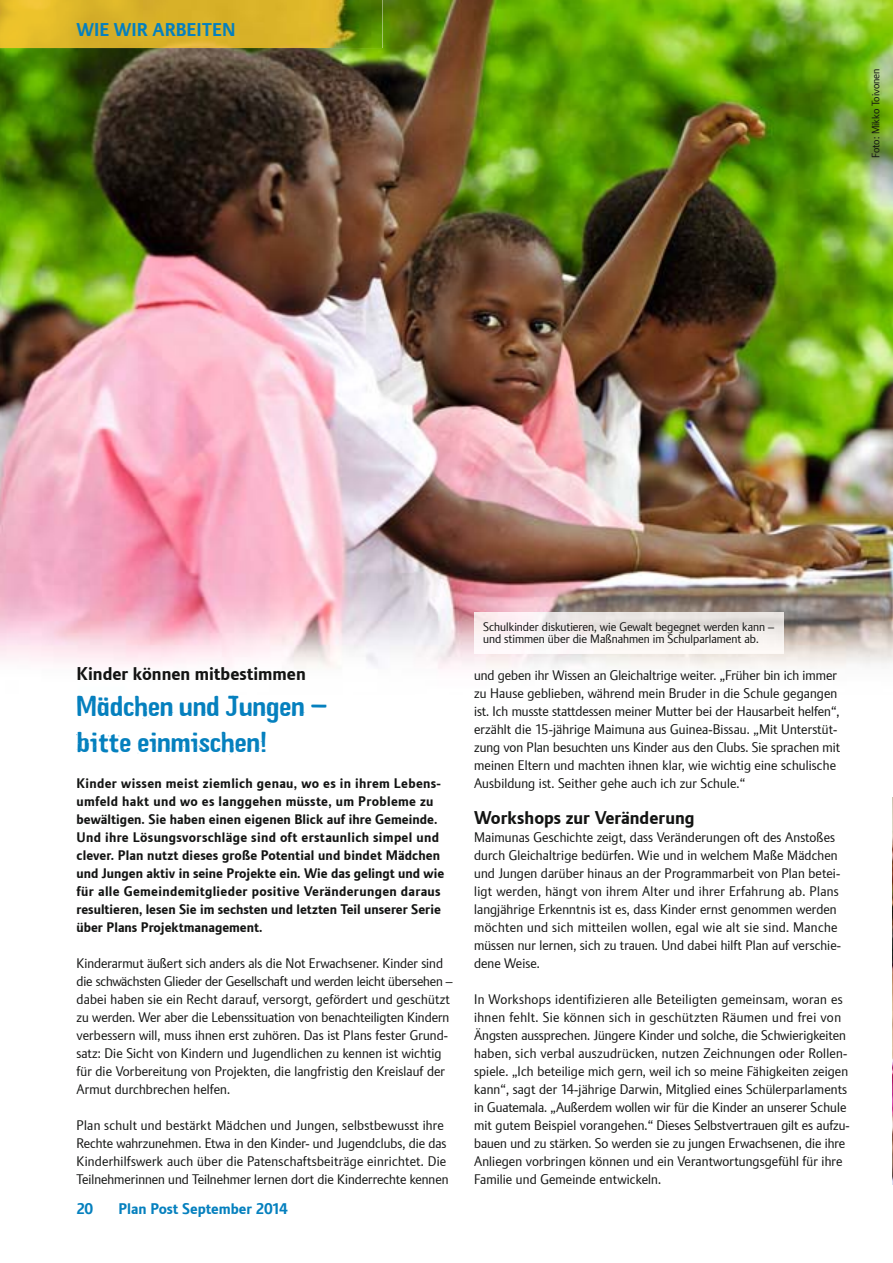
<style>
.page{position:relative;width:893px;height:1263px;background:#fff}
.page>*{position:absolute;margin:0;border:0;box-sizing:border-box;transform-origin:0 0}
.t1{font:27px/36px "Plan Storytelling";letter-spacing:.01em;color:#0580be}
.t2{font:700 18px "Plan";color:#131413}
.t3{font:700 18px "Plan";color:#0580be}
.t4{font:700 15px "Plan";color:#0580be}
.t5{font:13.5px/18px "Plan";letter-spacing:.01em;color:#131413}
.t6{font:700 13.5px/18px "Plan";letter-spacing:.01em;color:#131413}
.t7{font:12px/12.8px "Plan";color:#131413}
.t8{font:10.5px "Plan";color:#131413}
</style>
<div class="page">
<img style="left:1px;top:0;width:892px;height:669px">
<img style="left:1px;top:0;width:382px;height:48px">
<img style="left:892px;top:797px;width:1px;height:387px">
<img style="left:474px;top:612px;width:310px;height:41px">
<h2 class="t3" style="left:77px;top:19px;width:161px">WIE WIR ARBEITEN</h2>
<p class="t8" style="left:869px;top:158px;width:91px;rotate:-90deg">Foto: Mikko Toivonen</p>
<h2 class="t2" style="left:77px;top:663px;width:231px">Kinder können mitbestimmen</h2>
<h1 class="t1" style="left:77px;top:689px;width:252px">Mädchen und Jungen – bitte einmischen!</h1>
<p class="t6" style="left:77px;top:774px;width:369px">Kinder wissen meist ziemlich genau, wo es in ihrem Lebens&shy;umfeld hakt und wo es langgehen müsste, um Probleme zu bewältigen. Sie haben einen eigenen Blick auf ihre Gemeinde.<br>Und ihre Lösungsvorschläge sind oft erstaunlich simpel und clever. Plan nutzt dieses große Potential und bindet Mädchen und Jungen aktiv in seine Projekte ein. Wie das gelingt und wie für alle Gemeindemitglieder positive Veränderungen daraus resultieren, lesen Sie im sechsten und letzten Teil unserer Serie über Plans Projektmanagement.</p>
<p class="t5" style="left:77px;top:954px;width:378px">Kinderarmut äußert sich anders als die Not Erwachsener. Kinder sind die schwächsten Glieder der Gesellschaft und werden leicht übersehen – dabei haben sie ein Recht darauf, versorgt, gefördert und geschützt zu werden. Wer aber die Lebenssituation von benachteiligten Kindern verbessern will, muss ihnen erst zuhören. Das ist Plans fester Grund&shy;satz: Die Sicht von Kindern und Jugendlichen zu kennen ist wichtig für die Vorbereitung von Projekten, die langfristig den Kreislauf der Armut durchbrechen helfen.</p>
<p class="t5" style="left:77px;top:1116px;width:373px">Plan schult und bestärkt Mädchen und Jungen, selbstbewusst ihre Rechte wahrzunehmen. Etwa in den Kinder- und Jugendclubs, die das Kinderhilfswerk auch über die Patenschaftsbeiträge einrichtet. Die Teilnehmerinnen und Teilnehmer lernen dort die Kinderrechte kennen</p>
<p class="t4" style="left:77px;top:1200px;width:18px">20</p>
<p class="t4" style="left:118px;top:1200px;width:171px">Plan Post September 2014</p>
<p class="t7" style="left:483px;top:620px;width:293px">Schulkinder diskutieren, wie Gewalt begegnet werden kann – und stimmen über die Maßnahmen im Schulparlament ab.</p>
<p class="t5" style="left:474px;top:666px;width:368px">und geben ihr Wissen an Gleichaltrige weiter. „Früher bin ich immer zu Hause geblieben, während mein Bruder in die Schule gegangen ist. Ich musste stattdessen meiner Mutter bei der Hausarbeit helfen“, erzählt die 15-jährige Maimuna aus Guinea-Bissau. „Mit Unterstüt&shy;zung von Plan besuchten uns Kinder aus den Clubs. Sie sprachen mit meinen Eltern und machten ihnen klar, wie wichtig eine schulische Ausbildung ist. Seither gehe auch ich zur Schule.“</p>
<h2 class="t2" style="left:474px;top:807px;width:222px">Workshops zur Veränderung</h2>
<p class="t5" style="left:474px;top:828px;width:368px">Maimunas Geschichte zeigt, dass Veränderungen oft des Anstoßes durch Gleichaltrige bedürfen. Wie und in welchem Maße Mädchen und Jungen darüber hinaus an der Programmarbeit von Plan betei&shy;ligt werden, hängt von ihrem Alter und ihrer Erfahrung ab. Plans langjährige Erkenntnis ist es, dass Kinder ernst genommen werden möchten und sich mitteilen wollen, egal wie alt sie sind. Manche müssen nur lernen, sich zu trauen. Und dabei hilft Plan auf verschie&shy;dene Weise.</p>
<p class="t5" style="left:474px;top:990px;width:377px">In Workshops identifizieren alle Beteiligten gemeinsam, woran es ihnen fehlt. Sie können sich in geschützten Räumen und frei von Ängsten aussprechen. Jüngere Kinder und solche, die Schwierigkeiten haben, sich verbal auszudrücken, nutzen Zeichnungen oder Rollen&shy;spiele. „Ich beteilige mich gern, weil ich so meine Fähigkeiten zeigen kann“, sagt der 14-jährige Darwin, Mitglied eines Schülerparlaments in Guatemala. „Außerdem wollen wir für die Kinder an unserer Schule mit gutem Beispiel vorangehen.“ Dieses Selbstvertrauen gilt es aufzu&shy;bauen und zu stärken. So werden sie zu jungen Erwachsenen, die ihre Anliegen vorbringen können und ein Verantwortungsgefühl für ihre Familie und Gemeinde entwickeln.</p>
</div>
